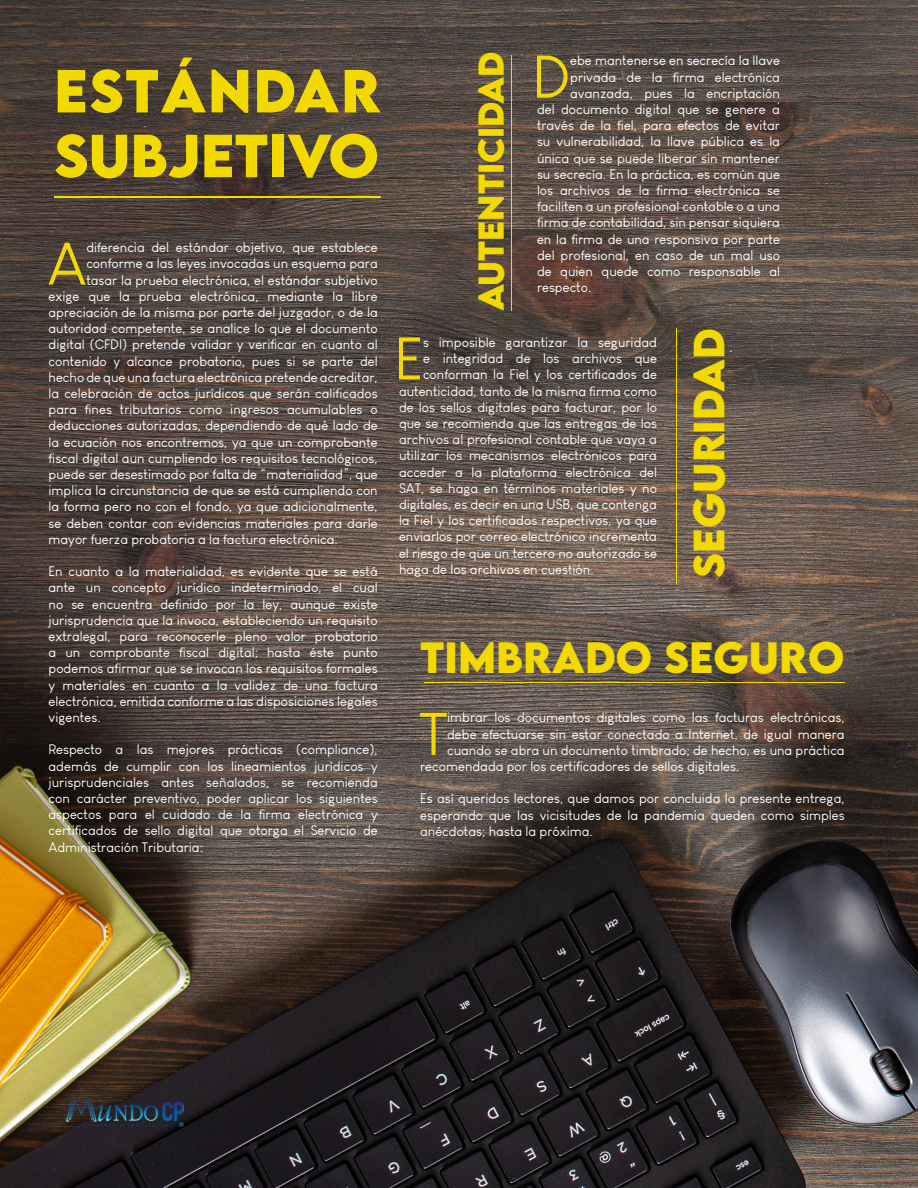
<style>
.page{position:relative;width:918px;height:1188px;background:#fff}
.page>*{position:absolute;margin:0;border:0;box-sizing:border-box;transform-origin:0 0}
.t1{font:58.8px "Louis George Cafe";color:#f2da00}
.t2{font:700 54px/64.8px "LEMONMILK";color:#f2da00}
.t3{font:700 39px "LEMONMILK";color:#f2da00}
.t4{font:700 31.95px "LEMONMILK";color:#f2da00}
.t5{font:13.5px/16.2px "Louis George Cafe";color:#fff;text-align:justify}
</style>
<div class="page">
<img style="left:0;top:0;width:918px;height:1188px">
<hr style="left:54px;top:196px;width:327px;height:2px;background:#f2da00">
<hr style="left:511px;top:55px;width:1px;height:255px;background:#f2da00">
<hr style="left:676px;top:328px;width:1px;height:256px;background:#f2da00">
<hr style="left:424px;top:682px;width:421px;height:1px;background:#f2da00">
<img style="left:49px;top:1092px;width:151px;height:42px">
<p class="t2" style="left:54px;top:59px;width:326px">ESTÁNDAR<br>SUBJETIVO</p>
<p class="t1" style="left:48px;top:229px;width:40px">A</p>
<p class="t5" style="left:86px;top:239px;width:293px">diferencia del estándar objetivo, que establece</p>
<p class="t5" style="left:86px;top:256px;width:293px">conforme a las leyes invocadas un esquema para</p>
<p class="t5" style="left:86px;top:272px;width:293px">tasar la prueba electrónica, el estándar subjetivo</p>
<p class="t5" style="left:49px;top:288px;width:331px">exige que la prueba electrónica, mediante la libre</p>
<p class="t5" style="left:49px;top:304px;width:331px">apreciación de la misma por parte del juzgador, o de la</p>
<p class="t5" style="left:49px;top:320px;width:331px">autoridad competente, se analice lo que el documento</p>
<p class="t5" style="left:49px;top:337px;width:331px">digital (CFDI) pretende validar y verificar en cuanto al</p>
<p class="t5" style="left:49px;top:353px;width:331px">contenido y alcance probatorio, pues si se parte del</p>
<p class="t5" style="left:49px;top:369px;width:331px">hecho de que una factura electrónica pretende acreditar,</p>
<p class="t5" style="left:49px;top:385px;width:331px">la celebración de actos jurídicos que serán calificados</p>
<p class="t5" style="left:49px;top:401px;width:331px">para fines tributarios como ingresos acumulables o</p>
<p class="t5" style="left:49px;top:418px;width:331px">deducciones autorizadas, dependiendo de qué lado de</p>
<p class="t5" style="left:49px;top:434px;width:331px">la ecuación nos encontremos, ya que un comprobante</p>
<p class="t5" style="left:49px;top:450px;width:331px">fiscal digital aun cumpliendo los requisitos tecnológicos,</p>
<p class="t5" style="left:49px;top:466px;width:331px">puede ser desestimado por falta de “materialidad”, que</p>
<p class="t5" style="left:49px;top:482px;width:331px">implica la circunstancia de que se está cumpliendo con</p>
<p class="t5" style="left:49px;top:499px;width:331px">la forma pero no con el fondo, ya que adicionalmente,</p>
<p class="t5" style="left:49px;top:515px;width:331px">se deben contar con evidencias materiales para darle</p>
<p class="t5" style="left:49px;top:531px;width:291px">mayor fuerza probatoria a la factura electrónica.</p>
<p class="t5" style="left:49px;top:563px;width:331px">En cuanto a la materialidad, es evidente que se está ante un concepto jurídico indeterminado, el cual no se encuentra definido por la ley, aunque existe jurisprudencia que la invoca, estableciendo un requisito extralegal, para reconocerle pleno valor probatorio a un comprobante fiscal digital; hasta éste punto podemos afirmar que se invocan los requisitos formales y materiales en cuanto a la validez de una factura electrónica, emitida conforme a las disposiciones legales vigentes.</p>
<p class="t5" style="left:49px;top:742px;width:331px">Respecto a las mejores prácticas (compliance), además de cumplir con los lineamientos jurídicos y jurisprudenciales antes señalados, se recomienda con carácter preventivo, poder aplicar los siguientes aspectos para el cuidado de la firma electrónica y certificados de sello digital que otorga el Servicio de Administración Tributaria:</p>
<p class="t4" style="left:469px;top:310px;width:260px;rotate:-90deg">AUTENTICIDAD</p>
<p class="t1" style="left:532px;top:42px;width:40px">D</p>
<p class="t5" style="left:570px;top:52px;width:211px">ebe mantenerse en secrecía la llave</p>
<p class="t5" style="left:570px;top:69px;width:211px">privada de la firma electrónica</p>
<p class="t5" style="left:570px;top:85px;width:211px">avanzada, pues la encriptación</p>
<p class="t5" style="left:537px;top:101px;width:245px">del documento digital que se genere a</p>
<p class="t5" style="left:537px;top:117px;width:245px">través de la fiel, para efectos de evitar</p>
<p class="t5" style="left:537px;top:133px;width:245px">su vulnerabilidad, la llave pública es la</p>
<p class="t5" style="left:537px;top:150px;width:245px">única que se puede liberar sin mantener</p>
<p class="t5" style="left:537px;top:166px;width:245px">su secrecía. En la práctica, es común que</p>
<p class="t5" style="left:537px;top:182px;width:245px">los archivos de la firma electrónica se</p>
<p class="t5" style="left:537px;top:198px;width:245px">faciliten a un profesional contable o a una</p>
<p class="t5" style="left:537px;top:214px;width:245px">firma de contabilidad, sin pensar siquiera</p>
<p class="t5" style="left:537px;top:231px;width:245px">en la firma de una responsiva por parte</p>
<p class="t5" style="left:537px;top:247px;width:245px">del profesional, en caso de un mal uso</p>
<p class="t5" style="left:537px;top:263px;width:245px">de quien quede como responsable al</p>
<p class="t5" style="left:537px;top:279px;width:56px">respecto.</p>
<p class="t1" style="left:394px;top:324px;width:31px">E</p>
<p class="t5" style="left:423px;top:334px;width:235px">s imposible garantizar la seguridad</p>
<p class="t5" style="left:423px;top:350px;width:235px">e integridad de los archivos que</p>
<p class="t5" style="left:423px;top:367px;width:235px">conforman la Fiel y los certificados de</p>
<p class="t5" style="left:399px;top:383px;width:260px">autenticidad, tanto de la misma firma como</p>
<p class="t5" style="left:399px;top:399px;width:260px">de los sellos digitales para facturar, por lo</p>
<p class="t5" style="left:399px;top:415px;width:260px">que se recomienda que las entregas de los</p>
<p class="t5" style="left:399px;top:431px;width:260px">archivos al profesional contable que vaya a</p>
<p class="t5" style="left:399px;top:448px;width:260px">utilizar los mecanismos electrónicos para</p>
<p class="t5" style="left:399px;top:464px;width:260px">acceder a la plataforma electrónica del</p>
<p class="t5" style="left:399px;top:480px;width:260px">SAT, se haga en términos materiales y no</p>
<p class="t5" style="left:399px;top:496px;width:260px">digitales, es decir en una USB, que contenga</p>
<p class="t5" style="left:399px;top:512px;width:260px">la Fiel y los certificados respectivos, ya que</p>
<p class="t5" style="left:399px;top:529px;width:260px">enviarlos por correo electrónico incrementa</p>
<p class="t5" style="left:399px;top:545px;width:260px">el riesgo de que un tercero no autorizado se</p>
<p class="t5" style="left:399px;top:561px;width:196px">haga de los archivos en cuestión.</p>
<p class="t3" style="left:683px;top:577px;width:251px;rotate:-90deg">SEGURIDAD</p>
<p class="t3" style="left:420px;top:631px;width:426px">TIMBRADO SEGURO</p>
<p class="t1" style="left:420px;top:699px;width:29px">T</p>
<p class="t5" style="left:447px;top:710px;width:399px">imbrar los documentos digitales como las facturas electrónicas,</p>
<p class="t5" style="left:447px;top:726px;width:399px">debe efectuarse sin estar conectado a Internet, de igual manera</p>
<p class="t5" style="left:447px;top:742px;width:399px">cuando se abra un documento timbrado; de hecho, es una práctica</p>
<p class="t5" style="left:420px;top:758px;width:321px">recomendada por los certificadores de sellos digitales.</p>
<p class="t5" style="left:420px;top:791px;width:426px">Es así queridos lectores, que damos por concluida la presente entrega, esperando que las vicisitudes de la pandemia queden como simples anécdotas; hasta la próxima.</p>
</div>
